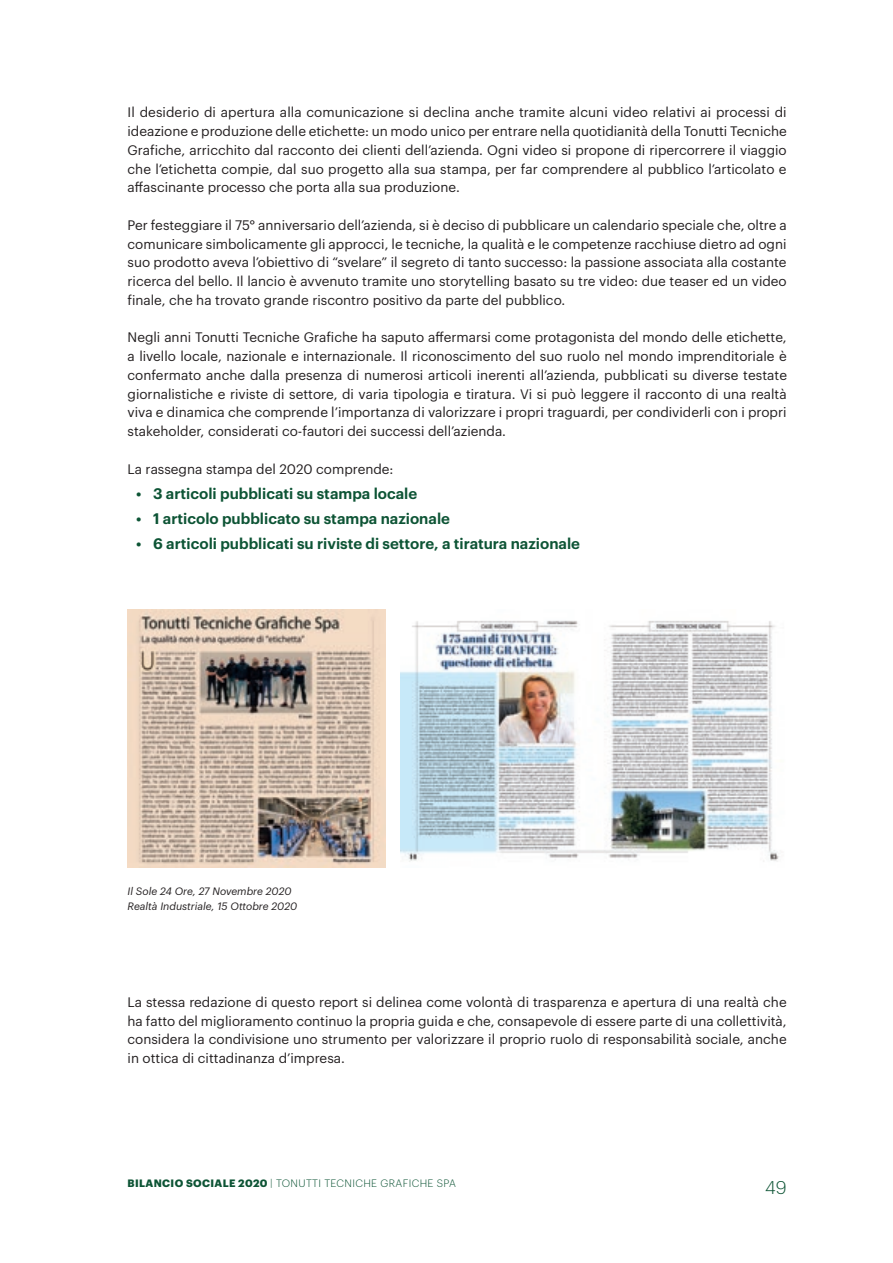
<style>
.page{position:relative;width:893px;height:1263px;background:#fff}
.page>*{position:absolute;margin:0;border:0;box-sizing:border-box;transform-origin:0 0}
.t1{font:300 18px "Graphik";color:#0d5435}
.Paragrafo{font:600 15px "Graphik";color:#0d5435}
.Paragrafo-2{font:13.5px/18.8px "Graphik";color:#231f20;text-align:justify}
.Paragrafo-3{font:italic 10.5px "Graphik";color:#231f20}
.t2{font:300 10.5px "Graphik";letter-spacing:.035em;color:#0d5435}
.s1{font-weight:700}
</style>
<div class="page">
<img style="left:128px;top:610px;width:257px;height:257px">
<img style="left:400px;top:620px;width:379px;height:242px">
<p class="Paragrafo-2" style="left:128px;top:102px;width:661px">Il desiderio di apertura alla comunicazione si declina anche tramite alcuni video relativi ai processi di ideazione e produzione delle etichette: un modo unico per entrare nella quotidianità della Tonutti Tecniche Grafiche, arricchito dal racconto dei clienti dell’azienda. Ogni video si propone di ripercorrere il viaggio che l’etichetta compie, dal suo progetto alla sua stampa, per far comprendere al pubblico l’articolato e affascinante processo che porta alla sua produzione.</p>
<p class="Paragrafo-2" style="left:128px;top:214px;width:661px">Per festeggiare il 75° anniversario dell’azienda, si è deciso di pubblicare un calendario speciale che, oltre a comunicare simbolicamente gli approcci, le tecniche, la qualità e le competenze racchiuse dietro ad ogni suo prodotto aveva l’obiettivo di “svelare” il segreto di tanto successo: la passione associata alla costante ricerca del bello. Il lancio è avvenuto tramite uno storytelling basato su tre video: due teaser ed un video finale, che ha trovato grande riscontro positivo da parte del pubblico.</p>
<p class="Paragrafo-2" style="left:128px;top:327px;width:661px">Negli anni Tonutti Tecniche Grafiche ha saputo affermarsi come protagonista del mondo delle etichette, a livello locale, nazionale e internazionale. Il riconoscimento del suo ruolo nel mondo imprenditoriale è confermato anche dalla presenza di numerosi articoli inerenti all’azienda, pubblicati su diverse testate giornalistiche e riviste di settore, di varia tipologia e tiratura. Vi si può leggere il racconto di una realtà viva e dinamica che comprende l’importanza di valorizzare i propri traguardi, per condividerli con i propri stakeholder, considerati co-fautori dei successi dell’azienda.</p>
<p class="Paragrafo-2" style="left:128px;top:458px;width:267px">La rassegna stampa del 2020 comprende:</p>
<p class="Paragrafo" style="left:136px;top:482px;width:283px">• 3 articoli pubblicati su stampa locale</p>
<p class="Paragrafo" style="left:136px;top:507px;width:315px">•⮚ 1 articolo pubblicato su stampa nazionale</p>
<p class="Paragrafo" style="left:136px;top:532px;width:445px">•⮚ 6 articoli pubblicati su riviste di settore, a tiratura nazionale</p>
<p class="Paragrafo-3" style="left:128px;top:883px;width:166px">Il Sole 24 Ore, 27 Novembre 2020</p>
<p class="Paragrafo-3" style="left:128px;top:898px;width:171px">Realtà Industriale, 15 Ottobre 2020</p>
<p class="Paragrafo-2" style="left:128px;top:991px;width:661px">La stessa redazione di questo report si delinea come volontà di trasparenza e apertura di una realtà che ha fatto del miglioramento continuo la propria guida e che, consapevole di essere parte di una collettività, considera la condivisione uno strumento per valorizzare il proprio ruolo di responsabilità sociale, anche in ottica di cittadinanza d’impresa.</p>
<p class="t2" style="left:128px;top:1176px;width:330px"><span class="s1">BILANCIO SOCIALE 2020</span> | TONUTTI TECNICHE GRAFICHE SPA</p>
<h1 class="t1" style="left:765px;top:1174px;width:23px">49</h1>
</div>
